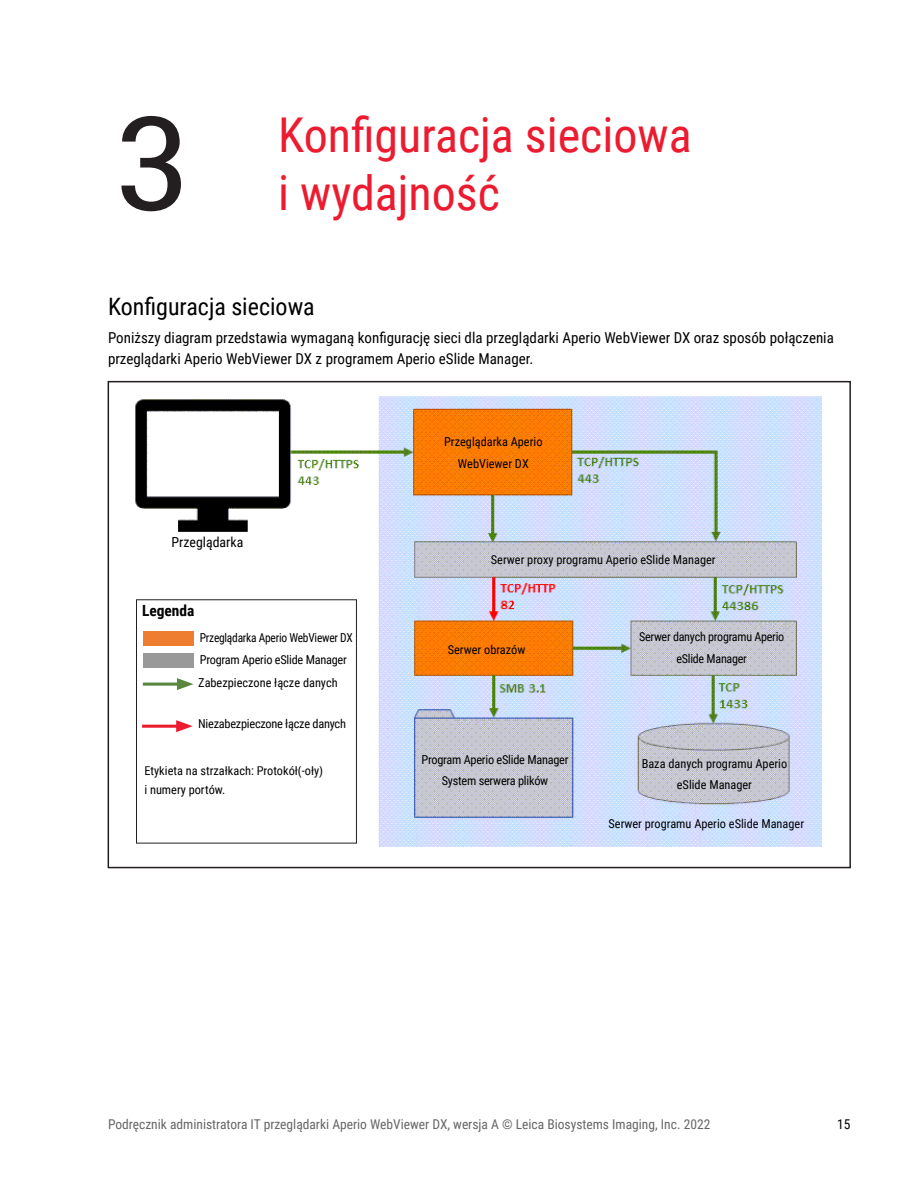
<style>
.page{position:relative;width:918px;height:1188px;background:#fff}
.page>*{position:absolute;margin:0;border:0;box-sizing:border-box;transform-origin:0 0}
.Chap_num{font:130.5px "Roboto Condensed";color:#231f20;scale:1.2 1}
.Chap_name{font:48px/58.5px "Roboto Condensed";color:#ed1b2f}
.Heading_1{font:24px "Roboto Condensed";color:#000}
.t1{font:700 15.45px "Roboto Condensed";color:#000}
.Body{font:15px/21px "Roboto Condensed";color:#000}
.t2{font:13.8px "Roboto Condensed";color:#000}
.t3{font:13.5px "Roboto Condensed";color:#666}
.t4{font:13.5px "Roboto Condensed";color:#000}
.t5{font:12.3px/21.6px "Roboto Condensed";color:#000;text-align:center}
.t6{font:12.3px/21.6px "Roboto Condensed";letter-spacing:-.02em;color:#000;text-align:center}
.t7{font:12.3px/21.9px "Roboto Condensed";letter-spacing:-.02em;color:#000;scale:.93 1}
</style>
<div class="page">
<img style="left:135px;top:396px;width:687px;height:450px">
<div style="left:143px;top:632px;width:50px;height:14px;background:#ee7d2f"></div>
<div style="left:199px;top:632px;width:155px;height:15px;background:#fff"></div>
<div style="left:143px;top:653px;width:50px;height:15px;background:#999"></div>
<div style="left:199px;top:654px;width:154px;height:14px;background:#fff"></div>
<hr style="left:143px;top:683px;width:40px;height:3px;background:#598740">
<svg style="left:177px;top:678px;width:16px;height:12px"></svg>
<div style="left:197px;top:677px;width:155px;height:39px;background:#fff"></div>
<hr style="left:142px;top:725px;width:40px;height:3px;background:#ed1b2f">
<svg style="left:176px;top:720px;width:17px;height:12px"></svg>
<div style="left:197px;top:718px;width:155px;height:42px;background:#fff"></div>
<div style="left:144px;top:765px;width:209px;height:68px;background:#fff"></div>
<div style="left:136px;top:599px;width:221px;height:244px;border:1px solid #231f20"></div>
<div style="left:108px;top:381px;width:743px;height:487px;border:2px solid #231f20"></div>
<p class="Chap_num" style="left:114px;top:72px;width:66px">3</p>
<p class="Chap_name" style="left:278px;top:103px;width:415px">Konfiguracja sieciowa i wydajność</p>
<p class="Heading_1" style="left:108px;top:290px;width:208px">Konfiguracja sieciowa</p>
<p class="Body" style="left:108px;top:326px;width:727px">Poniższy diagram przedstawia wymaganą konfigurację sieci dla przeglądarki Aperio WebViewer DX oraz sposób połączenia przeglądarki Aperio WebViewer DX z programem Aperio eSlide Manager.</p>
<p class="t2" style="left:172px;top:532px;width:73px">Przeglądarka</p>
<p class="t1" style="left:142px;top:600px;width:54px">Legenda</p>
<p class="t7" style="left:200px;top:626px;width:166px">Przeglądarka Aperio WebViewer DX<br>Program Aperio eSlide Manager</p>
<p class="t5" style="left:198px;top:672px;width:141px">Zabezpieczone łącze danych</p>
<p class="t6" style="left:198px;top:712px;width:149px">Niezabezpieczone łącze danych</p>
<p class="t5" style="left:144px;top:761px;width:180px;line-height:18.5px;text-align:left">Etykieta na strzałkach: Protokół(-oły) i numery portów.</p>
<p class="t5" style="left:444px;top:431px;width:100px">Przeglądarka Aperio<br>WebViewer DX</p>
<p class="t5" style="left:491px;top:548px;width:226px">Serwer proxy programu Aperio eSlide Manager</p>
<p class="t5" style="left:448px;top:638px;width:79px">Serwer obrazów</p>
<p class="t6" style="left:639px;top:626px;width:147px">Serwer danych programu Aperio eSlide Manager</p>
<p class="t6" style="left:421px;top:748px;width:149px">Program Aperio eSlide Manager<br>System serwera plików</p>
<p class="t5" style="left:642px;top:752px;width:147px">Baza danych programu Aperio eSlide Manager</p>
<p class="t5" style="left:609px;top:812px;width:197px">Serwer programu Aperio eSlide Manager</p>
<p class="t3" style="left:108px;top:1115px;width:604px">Podręcznik administratora IT przeglądarki Aperio WebViewer DX, wersja A © Leica Biosystems Imaging, Inc. 2022</p>
<p class="t4" style="left:837px;top:1115px;width:15px">15</p>
</div>
